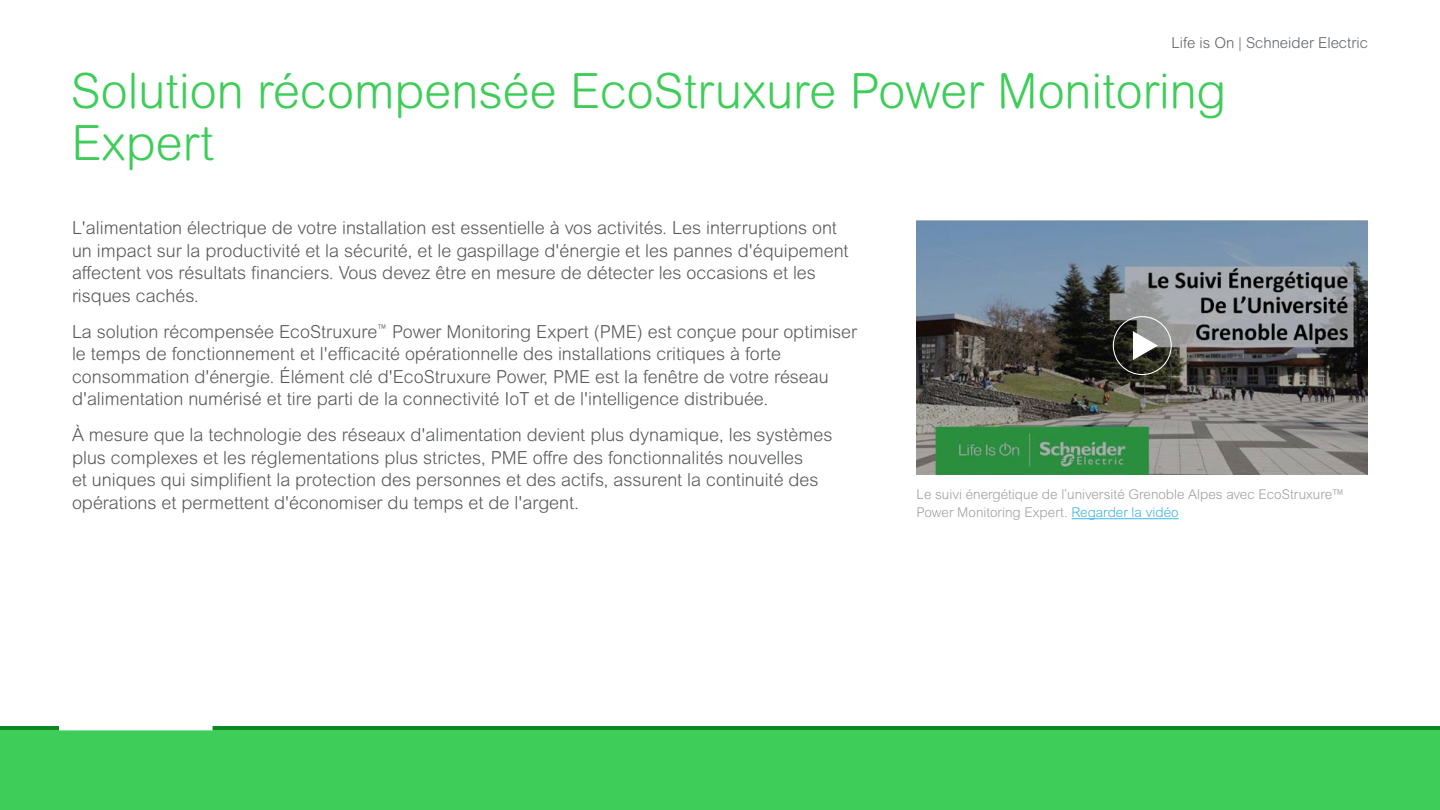
<style>
.page{position:relative;width:1440px;height:810px;background:#fff}
.page>*{position:absolute;margin:0;border:0;box-sizing:border-box;transform-origin:0 0}
.t1{font:300 48.75px/52.5px "Arial Rounded MT Pro";color:#3dcd58}
.t2{font:300 18px/22.5px "Arial Rounded MT Pro";color:#58595b}
.t3{font:300 15px "Arial Rounded MT Pro";color:#626469}
.t4{font:300 13.5px/18px "Arial Rounded MT Pro";color:#9fa0a4}
.s1{color:#42b4e6}
</style>
<div class="page">
<div style="left:0;top:726px;width:1440px;height:84px;background:#3dcd58"></div>
<hr style="left:0;top:726px;width:1440px;height:4px;background:#0c881e">
<svg style="left:59px;top:726px;width:153px;height:4px"></svg>
<hr style="left:1072px;top:518px;width:107px;height:1px;background:#42b4e6">
<svg style="left:917px;top:221px;width:451px;height:254px;background:#677574"></svg>
<svg style="left:1113px;top:316px;width:59px;height:59px;background:#656660"></svg>
<p class="t3" style="left:1172px;top:34px;width:198px">Life is On | Schneider Electric</p>
<h1 class="t1" style="left:71px;top:67px;width:1157px">Solution récompensée EcoStruxure Power Monitoring<br>Expert</h1>
<p class="t2" style="left:72px;top:217px;width:778px">L'alimentation électrique de votre installation est essentielle à vos activités. Les interruptions ont un impact sur la productivité et la sécurité, et le gaspillage d'énergie et les pannes d'équipement affectent vos résultats financiers. Vous devez être en mesure de détecter les occasions et les risques cachés.</p>
<p class="t2" style="left:72px;top:321px;width:787px">La solution récompensée EcoStruxure<sup>™</sup> Power Monitoring Expert (PME) est conçue pour optimiser le temps de fonctionnement et l'efficacité opérationnelle des installations critiques à forte consommation d'énergie. Élément clé d'EcoStruxure Power, PME est la fenêtre de votre réseau d'alimentation numérisé et tire parti de la connectivité IoT et de l'intelligence distribuée.</p>
<p class="t2" style="left:72px;top:424px;width:762px">À mesure que la technologie des réseaux d'alimentation devient plus dynamique, les systèmes plus complexes et les réglementations plus strictes, PME offre des fonctionnalités nouvelles<br>et uniques qui simplifient la protection des personnes et des actifs, assurent la continuité des opérations et permettent d'économiser du temps et de l'argent.</p>
<p class="t4" style="left:917px;top:486px;width:430px">Le suivi énergétique de l’université Grenoble Alpes avec EcoStruxure™<br>Power Monitoring Expert. <span class="s1">Regarder la vidéo</span></p>
</div>
